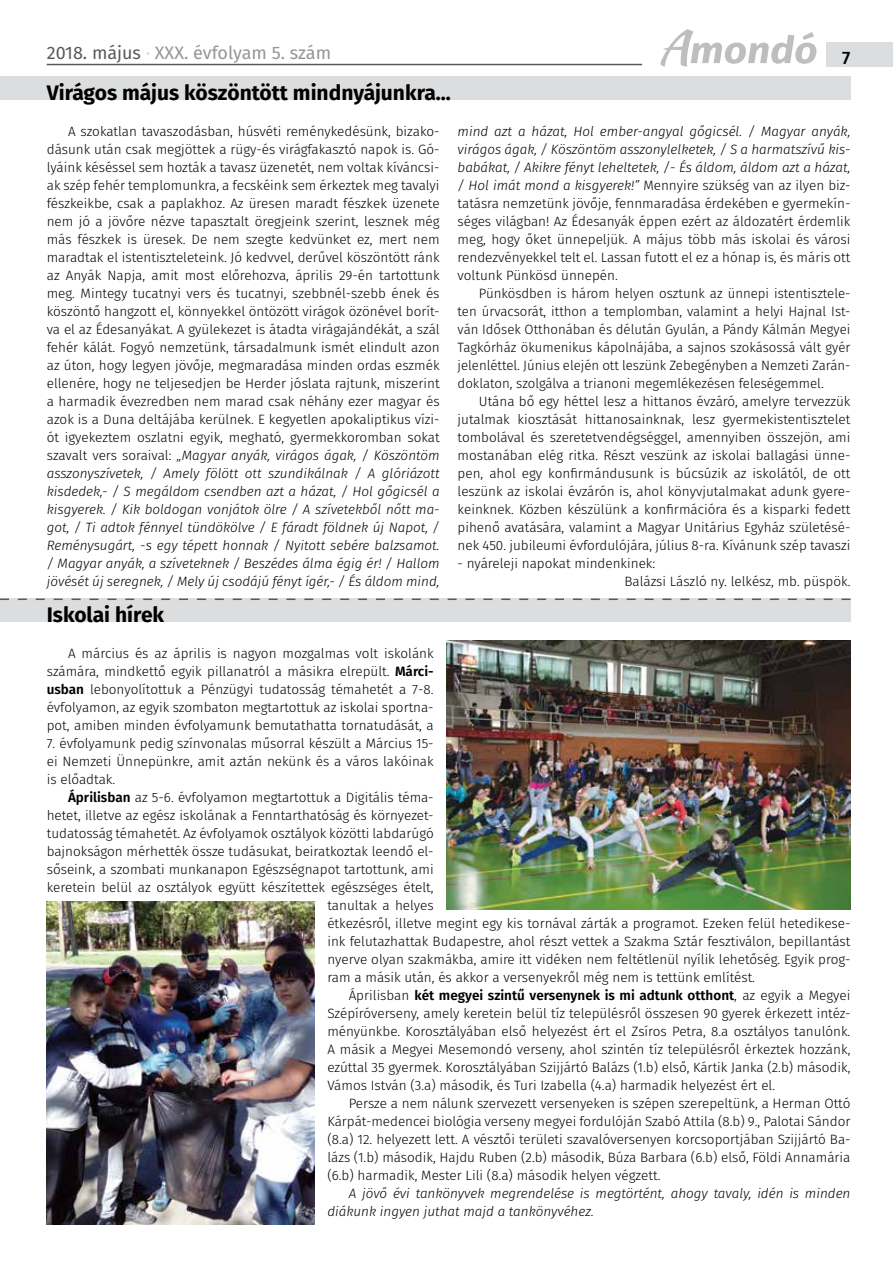
<style>
.page{position:relative;width:893px;height:1263px;background:#fff}
.page>*{position:absolute;margin:0;border:0;box-sizing:border-box;transform-origin:0 0}
.t1{font:700 21px "Fira Sans";color:#000}
.t2{font:18px "Fira Sans";color:#939598}
.t3{font:500 18px "Fira Sans";color:#000}
.t4{font:300 13.5px/18px "Fira Sans";color:#000;text-align:justify}
.t5{font:italic 300 13.5px/18px "Fira Sans";color:#000}
.t6{font:600 13.5px "Fira Sans";color:#000}
.s1{color:#58595b}
.s2{color:#d1d3d4}
.s3{font-style:italic}
.s4{font-weight:600}
.s5{font-weight:300}
</style>
<div class="page">
<div style="left:827px;top:43px;width:66px;height:24px;background:#dcddde"></div>
<svg style="left:660px;top:29px;width:156px;height:38px"></svg>
<hr style="left:47px;top:64px;width:595px;height:1px;background:#58595b">
<div style="left:0;top:76px;width:850px;height:24px;background:#dcddde"></div>
<div style="left:0;top:598px;width:850px;height:24px;background:#dcddde"></div>
<svg style="left:0;top:598px;width:850px;height:2px"></svg>
<img style="left:446px;top:640px;width:404px;height:270px">
<img style="left:47px;top:901px;width:268px;height:324px">
<h2 class="t2" style="left:47px;top:39px;width:286px"><span class="s1">2018. május</span> <span class="s2">·</span> XXX. évfolyam 5. szám</h2>
<h2 class="t3" style="left:842px;top:43px;width:10px">7</h2>
<h1 class="t1" style="left:47px;top:75px;width:406px">Virágos május köszöntött mindnyájunkra...</h1>
<p class="t4" style="left:47px;top:122px;width:394px;text-indent:21px">A szokatlan tavaszodásban, húsvéti reménykedésünk, bizako&shy;dásunk után csak megjöttek a rügy-és virágfakasztó napok is. Gó&shy;lyáink késéssel sem hozták a tavasz üzenetét, nem voltak kíváncsi&shy;ak szép fehér templomunkra, a fecskéink sem érkeztek meg tavalyi fészkeikbe, csak a paplakhoz. Az üresen maradt fészkek üzenete nem jó a jövőre nézve tapasztalt öregjeink szerint, lesznek még más fészkek is üresek. De nem szegte kedvünket ez, mert nem maradtak el istentiszteleteink. Jó kedvvel, derűvel köszöntött ránk az Anyák Napja, amit most előrehozva, április 29-én tartottunk meg. Mintegy tucatnyi vers és tucatnyi, szebbnél-szebb ének és köszöntő hangzott el, könnyekkel öntözött virágok özönével borít&shy;va el az Édesanyákat. A gyülekezet is átadta virágajándékát, a szál fehér kálát. Fogyó nemzetünk, társadalmunk ismét elindult azon az úton, hogy legyen jövője, megmaradása minden ordas eszmék ellenére, hogy ne teljesedjen be Herder jóslata rajtunk, miszerint a harmadik évezredben nem marad csak néhány ezer magyar és azok is a Duna deltájába kerülnek. E kegyetlen apokaliptikus vízi&shy;ót igyekeztem oszlatni egyik, megható, gyermekkoromban sokat szavalt vers soraival: <span class="s3">„Magyar anyák, virágos ágak, / Köszöntöm asszonyszívetek, / Amely fölött ott szundikálnak / A glóriázott kisdedek,- / S megáldom csendben azt a házat, / Hol gőgicsél a kisgyerek. / Kik boldogan vonjátok ölre / A szívetekből nőtt ma&shy;got, / Ti adtok fénnyel tündökölve / E fáradt földnek új Napot, / Reménysugárt, -s egy tépett honnak / Nyitott sebére balzsamot. / Magyar anyák, a szíveteknek / Beszédes álma égig ér! / Hallom jövését új seregnek, / Mely új csodájú fényt ígér,- / És áldom mind,</span></p>
<p class="t4" style="left:458px;top:122px;width:394px"><span class="s3">mind azt a házat, Hol ember-angyal gőgicsél. / Magyar anyák, virágos ágak, / Köszöntöm asszonylelketek, / S a harmatszívű kis&shy;babákat, / Akikre fényt leheltetek, /- És áldom, áldom azt a házat, / Hol imát mond a kisgyerek!”</span> Mennyire szükség van az ilyen biz&shy;tatásra nemzetünk jövője, fennmaradása érdekében e gyermekín&shy;séges világban! Az Édesanyák éppen ezért az áldozatért érdemlik meg, hogy őket ünnepeljük. A május több más iskolai és városi rendezvényekkel telt el. Lassan futott el ez a hónap is, és máris ott voltunk Pünkösd ünnepén.</p>
<p class="t4" style="left:458px;top:284px;width:394px;text-indent:21px">Pünkösdben is három helyen osztunk az ünnepi istentisztele&shy;ten úrvacsorát, itthon a templomban, valamint a helyi Hajnal Ist&shy;ván Idősek Otthonában és délután Gyulán, a Pándy Kálmán Megyei Tagkórház ökumenikus kápolnájába, a sajnos szokásossá vált gyér jelenléttel. Június elején ott leszünk Zebegényben a Nemzeti Zarán&shy;doklaton, szolgálva a trianoni megemlékezésen feleségemmel.</p>
<p class="t4" style="left:458px;top:392px;width:394px;text-indent:21px">Utána bő egy héttel lesz a hittanos évzáró, amelyre tervezzük jutalmak kiosztását hittanosainknak, lesz gyermekistentisztelet tombolával és szeretetvendégséggel, amennyiben összejön, ami mostanában elég ritka. Részt veszünk az iskolai ballagási ünne&shy;pen, ahol egy konfirmándusunk is búcsúzik az iskolától, de ott leszünk az iskolai évzárón is, ahol könyvjutalmakat adunk gyere&shy;keinknek. Közben készülünk a konfirmációra és a kisparki fedett pihenő avatására, valamint a Magyar Unitárius Egyház születésé&shy;nek 450. jubileumi évfordulójára, július 8-ra. Kívánunk szép tavaszi</p>
<p class="t4" style="left:624px;top:554px;width:227px;text-indent:-167px">- nyáreleji napokat mindenkinek:<br>Balázsi László ny. lelkész, mb. püspök.</p>
<h1 class="t1" style="left:47px;top:597px;width:119px">Iskolai hírek</h1>
<p class="t4" style="left:47px;top:644px;width:388px;text-indent:21px">A március és az április is nagyon mozgalmas volt iskolánk számára, mindkettő egyik pillanatról a másikra elrepült. <span class="s4">Márci&shy;usban</span> lebonyolítottuk a Pénzügyi tudatosság témahetét a 7-8. évfolyamon, az egyik szombaton megtartottuk az iskolai sportna&shy;pot, amiben minden évfolyamunk bemutathatta tornatudását, a</p>
<p class="t4" style="left:47px;top:734px;width:388px">7. évfolyamunk pedig színvonalas műsorral készült a Március 15- ei Nemzeti Ünnepünkre, amit aztán nekünk és a város lakóinak is előadtak.</p>
<p class="t4" style="left:68px;top:788px;width:367px"><span class="s4">Áprilisban</span> az 5-6. évfolyamon megtartottuk a Digitális téma-</p>
<p class="t4" style="left:47px;top:806px;width:388px">hetet, illetve az egész iskolának a Fenntarthatóság és környezet-</p>
<p class="t4" style="left:47px;top:824px;width:388px">tudatosság témahetét. Az évfolyamok osztályok közötti labdarúgó</p>
<p class="t4" style="left:47px;top:842px;width:388px">bajnokságon mérhették össze tudásukat, beiratkoztak leendő el-</p>
<p class="t4" style="left:47px;top:860px;width:388px">sőseink, a szombati munkanapon Egészségnapot tartottunk, ami</p>
<p class="t4" style="left:47px;top:878px;width:388px">keretein belül az osztályok együtt készítettek egészséges ételt,</p>
<p class="t4" style="left:327px;top:896px;width:108px">tanultak a helyes</p>
<p class="t4" style="left:327px;top:914px;width:525px">étkezésről, illetve megint egy kis tornával zárták a programot. Ezeken felül hetedikese-</p>
<p class="t4" style="left:327px;top:932px;width:525px">ink felutazhattak Budapestre, ahol részt vettek a Szakma Sztár fesztiválon, bepillantást</p>
<p class="t4" style="left:327px;top:950px;width:524px">nyerve olyan szakmákba, amire itt vidéken nem feltétlenül nyílik lehetőség. Egyik prog-</p>
<p class="t4" style="left:327px;top:968px;width:429px">ram a másik után, és akkor a versenyekről még nem is tettünk említést.</p>
<p class="t6" style="left:349px;top:984px;width:503px"><span class="s5">Áprilisban</span> két megyei szintű versenynek is mi adtunk otthont<span class="s5">, az egyik a Megyei</span></p>
<p class="t4" style="left:327px;top:1004px;width:524px">Szépíróverseny, amely keretein belül tíz településről összesen 90 gyerek érkezett intéz-</p>
<p class="t4" style="left:327px;top:1022px;width:524px">ményünkbe. Korosztályában első helyezést ért el Zsíros Petra, 8.a osztályos tanulónk.</p>
<p class="t4" style="left:327px;top:1040px;width:525px">A másik a Megyei Mesemondó verseny, ahol szintén tíz településről érkeztek hozzánk,</p>
<p class="t4" style="left:327px;top:1058px;width:524px">ezúttal 35 gyermek. Korosztályában Szijjártó Balázs (1.b) első, Kártik Janka (2.b) második,</p>
<p class="t4" style="left:327px;top:1076px;width:449px">Vámos István (3.a) második, és Turi Izabella (4.a) harmadik helyezést ért el.</p>
<p class="t4" style="left:349px;top:1094px;width:503px">Persze a nem nálunk szervezett versenyeken is szépen szerepeltünk, a Herman Ottó</p>
<p class="t4" style="left:327px;top:1112px;width:524px">Kárpát-medencei biológia verseny megyei fordulóján Szabó Attila (8.b) 9., Palotai Sándor</p>
<p class="t4" style="left:327px;top:1130px;width:524px">(8.a) 12. helyezett lett. A vésztői területi szavalóversenyen korcsoportjában Szijjártó Ba-</p>
<p class="t4" style="left:327px;top:1148px;width:525px">lázs (1.b) második, Hajdu Ruben (2.b) második, Búza Barbara (6.b) első, Földi Annamária</p>
<p class="t4" style="left:327px;top:1166px;width:335px">(6.b) harmadik, Mester Lili (8.a) második helyen végzett.</p>
<p class="t5" style="left:327px;top:1184px;width:525px;text-indent:21px">A jövő évi tankönyvek megrendelése is megtörtént, ahogy tavaly, idén is minden diákunk ingyen juthat majd a tankönyvéhez.</p>
</div>
